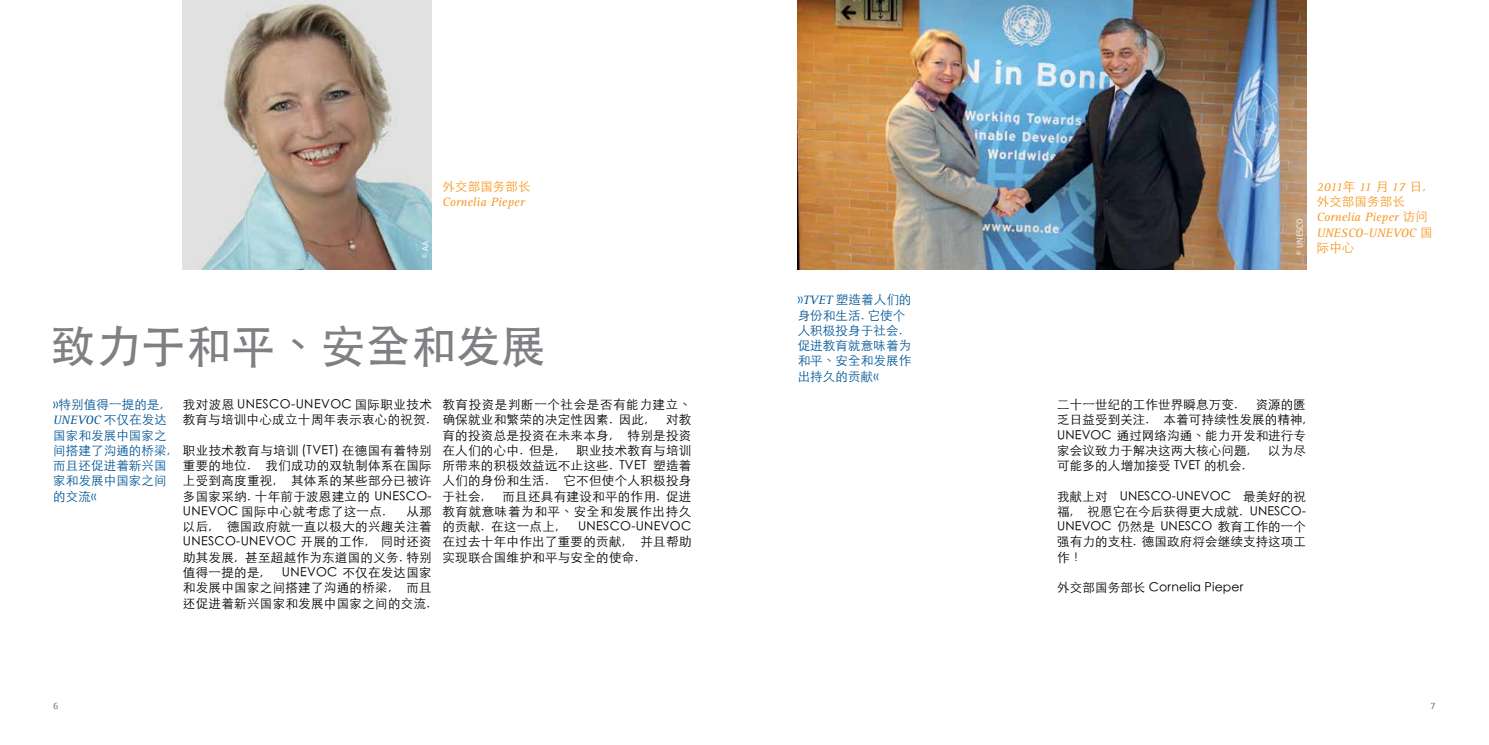
<style>
.page{position:relative;width:1489px;height:745px;background:#fff}
.page>*{position:absolute;margin:0;border:0;box-sizing:border-box;transform-origin:0 0}
.t1{font:500 45px "ST Heiti TC";color:#807f83}
.t2{font:300 12.5px/15.2px "ST Heiti TC";letter-spacing:.025em;color:#000;text-align:justify}
.t3{font:300 12.5px/15.2px "ST Heiti TC";letter-spacing:.01em;color:#005596}
.t4{font:italic 12.5px/15.2px "Rotis Serif";letter-spacing:.01em;color:#f8971d}
.t5{font:300 12.5px/15.2px "ST Heiti TC";letter-spacing:.05em;color:#000}
.t6{font:10px "Rotis Serif";color:#717073}
.t7{font:8.75px "Rotis Sans Serif";letter-spacing:.01em;color:#fff}
.s1{font-family:"ST Heiti TC";font-weight:300;font-style:normal}
.s2{font-family:"Rotis Serif";font-weight:400;font-style:italic}
</style>
<div class="page">
<img style="left:183px;top:0;width:249px;height:269px">
<img style="left:797px;top:0;width:508px;height:269px">
<p class="t7" style="left:420px;top:258px;width:18px;rotate:-90deg">© AA</p>
<p class="t4" style="left:442px;top:179px;width:90px"><span class="s1">外交部国务部长<br></span>Cornelia Pieper</p>
<p class="t1" style="left:51px;top:321px;width:497px">致力于和平、安全和发展</p>
<p class="t2" style="left:183px;top:395px;width:250px">我对波恩 UNESCO-UNEVOC 国际职业技术教育与培训中心成立十周年表示衷心的祝贺.</p>
<p class="t2" style="left:183px;top:441px;width:250px">职业技术教育与培训 (TVET) 在德国有着特别重要的地位. 我们成功的双轨制体系在国际上受到高度重视, 其体系的某些部分已被许多国家采纳. 十年前于波恩建立的 UNESCO-UNEVOC 国际中心就考虑了这一点.</p>
<p class="t5" style="left:442px;top:395px;width:250px">教育投资是判断一个社会是否有能力建立、确保就业和繁荣的决定性因素. 因此,</p>
<p class="t3" style="left:53px;top:395px;width:119px">»特别值得一提的是,<br><span class="s2">UNEVOC</span> 不仅在发达国家和发展中国家之间搭建了沟通的桥梁,而且还促进着新兴国家和发展中国家之间的交流«</p>
<p class="t2" style="left:442px;top:410px;width:250px;text-indent:223px">对教育的投资总是投资在未来本身, 特别是投资在人们的心中. 但是,</p>
<p class="t2" style="left:442px;top:441px;width:250px;text-indent:134px">职业技术教育与培训所带来的积极效益远不止这些. TVET 塑造着人们的身份和生活. 它不但使个人积极投身于社会,</p>
<p class="t2" style="left:442px;top:487px;width:250px;text-indent:60px">而且还具有建设和平的作用. 促进教育就意味着为和平、安全和发展作出持久的贡献. 在这一点上,</p>
<p class="t2" style="left:183px;top:502px;width:250px;text-indent:223px">从那以后, 德国政府就一直以极大的兴趣关注着UNESCO-UNEVOC 开展的工作, 同时还资助其发展, 甚至超越作为东道国的义务. 特别值得一提的是,</p>
<p class="t2" style="left:442px;top:517px;width:250px;text-indent:136px">UNESCO-UNEVOC在过去十年中作出了重要的贡献, 并且帮助实现联合国维护和平与安全的使命.</p>
<p class="t2" style="left:183px;top:563px;width:250px;text-indent:99px">UNEVOC 不仅在发达国家和发展中国家之间搭建了沟通的桥梁, 而且还促进着新兴国家和发展中国家之间的交流.</p>
<p class="t3" style="left:797px;top:291px;width:115px">»<span class="s2">TVET</span> 塑造着人们的身份和生活. 它使个人积极投身于社会.促进教育就意味着为和平、安全和发展作出持久的贡献«</p>
<p class="t7" style="left:1294px;top:255px;width:38px;rotate:-90deg">© UNESCO</p>
<p class="t4" style="left:1316px;top:179px;width:117px">2011<span class="s1">年</span> 11 <span class="s1">月</span> 17 <span class="s1">日,外交部国务部长<br></span>Cornelia Pieper <span class="s1">访问<br></span>UNESCO-UNEVOC <span class="s1">国际中心</span></p>
<p class="t2" style="left:1057px;top:395px;width:182px">二十一世纪的工作世界瞬息万变.</p>
<p class="t2" style="left:1057px;top:395px;width:250px;text-indent:198px">资源的匮乏日益受到关注. 本着可持续性发展的精神, UNEVOC 通过网络沟通、能力开发和进行专家会议致力于解决这两大核心问题,</p>
<p class="t2" style="left:1268px;top:441px;width:39px">以为尽</p>
<p class="t2" style="left:1057px;top:456px;width:190px">可能多的人增加接受 TVET 的机会.</p>
<p class="t2" style="left:1057px;top:487px;width:250px">我献上对 UNESCO-UNEVOC 最美好的祝福, 祝愿它在今后获得更大成就. UNESCO-UNEVOC 仍然是 UNESCO 教育工作的一个强有力的支柱. 德国政府将会继续支持这项工作！</p>
<p class="t2" style="left:1057px;top:578px;width:188px">外交部国务部长 Cornelia Pieper</p>
<p class="t6" style="left:53px;top:700px;width:7px">6</p>
<p class="t6" style="left:1430px;top:700px;width:7px">7</p>
</div>
